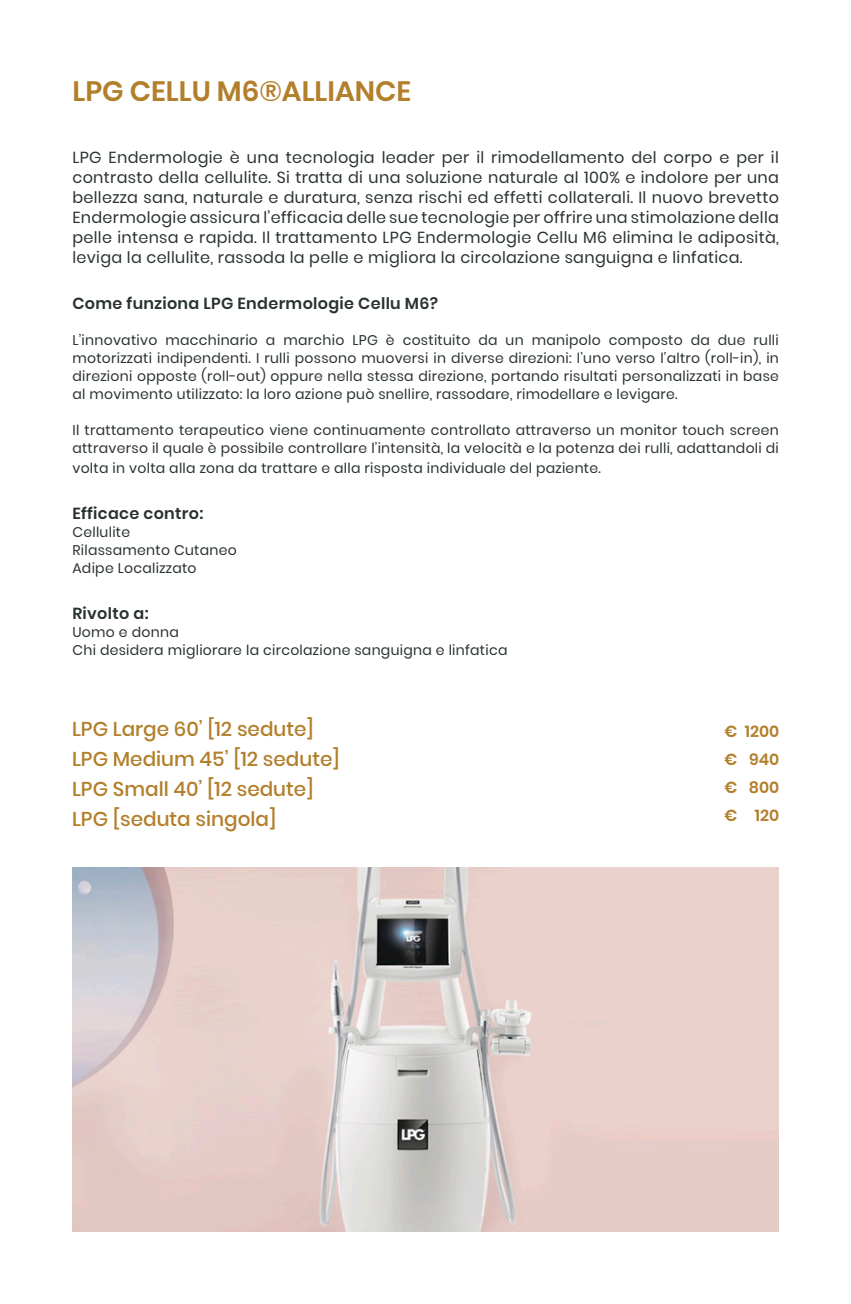
<style>
.page{position:relative;width:851px;height:1304px;background:#fff}
.page>*{position:absolute;margin:0;border:0;box-sizing:border-box;transform-origin:0 0}
.t1{font:600 28px "Poppins";color:#b27f2b}
.Paragrafo_base{font:500 20px "Poppins";color:#b27f2b}
.Paragrafo_base-2{font:16px/20px "Poppins";letter-spacing:.02em;color:#2a3330;text-align:justify}
.Paragrafo_base-3{font:600 16px "Poppins";letter-spacing:.02em;color:#2a3330}
.Paragrafo_base-4{font:600 16px "Poppins";color:#b27f2b}
.Paragrafo_base-5{font:14px/18px "Poppins";letter-spacing:.02em;color:#2a3330;text-align:justify}
</style>
<div class="page">
<img style="left:72px;top:867px;width:706px;height:365px">
<p class="t1" style="left:72px;top:75px;width:340px">LPG CELLU M6®ALLIANCE</p>
<p class="Paragrafo_base-2" style="left:72px;top:147px;width:708px">LPG Endermologie è una tecnologia leader per il rimodellamento del corpo e per il contrasto della cellulite. Si tratta di una soluzione naturale al 100% e indolore per una bellezza sana, naturale e duratura, senza rischi ed effetti collaterali. Il nuovo brevetto Endermologie assicura l’efficacia delle sue tecnologie per offrire una stimolazione della pelle intensa e rapida. Il trattamento LPG Endermologie Cellu M6 elimina le adiposità, leviga la cellulite, rassoda la pelle e migliora la circolazione sanguigna e linfatica.</p>
<p class="Paragrafo_base-3" style="left:72px;top:294px;width:367px">Come funziona LPG Endermologie Cellu M6?</p>
<p class="Paragrafo_base-5" style="left:72px;top:331px;width:708px">L’innovativo macchinario a marchio LPG è costituito da un manipolo composto da due rulli motorizzati indipendenti. I rulli possono muoversi in diverse direzioni: l’uno verso l’altro (roll-in), in direzioni opposte (roll-out) oppure nella stessa direzione, portando risultati personalizzati in base al movimento utilizzato: la loro azione può snellire, rassodare, rimodellare e levigare.</p>
<p class="Paragrafo_base-5" style="left:72px;top:421px;width:708px">Il trattamento terapeutico viene continuamente controllato attraverso un monitor touch screen attraverso il quale è possibile controllare l’intensità, la velocità e la potenza dei rulli, adattandoli di</p>
<p class="Paragrafo_base-5" style="left:72px;top:459px;width:530px">volta in volta alla zona da trattare e alla risposta individuale del paziente.</p>
<p class="Paragrafo_base-3" style="left:72px;top:504px;width:132px">Efficace contro:</p>
<p class="Paragrafo_base-5" style="left:72px;top:523px;width:59px">Cellulite</p>
<p class="Paragrafo_base-5" style="left:72px;top:541px;width:166px">Rilassamento Cutaneo</p>
<p class="Paragrafo_base-5" style="left:72px;top:559px;width:126px">Adipe Localizzato</p>
<p class="Paragrafo_base-3" style="left:72px;top:604px;width:78px">Rivolto a:</p>
<p class="Paragrafo_base-5" style="left:72px;top:623px;width:108px">Uomo e donna</p>
<p class="Paragrafo_base-5" style="left:72px;top:641px;width:436px">Chi desidera migliorare la circolazione sanguigna e linfatica</p>
<p class="Paragrafo_base" style="left:72px;top:717px;width:243px">LPG Large 60’ [12 sedute]</p>
<p class="Paragrafo_base" style="left:72px;top:747px;width:269px">LPG Medium 45’ [12 sedute]</p>
<p class="Paragrafo_base" style="left:72px;top:777px;width:243px">LPG Small 40’ [12 sedute]</p>
<p class="Paragrafo_base" style="left:72px;top:807px;width:206px">LPG [seduta singola]</p>
<p class="Paragrafo_base-4" style="left:724px;top:722px;width:14px">€</p>
<p class="Paragrafo_base-4" style="left:724px;top:750px;width:14px">€</p>
<p class="Paragrafo_base-4" style="left:724px;top:778px;width:14px">€</p>
<p class="Paragrafo_base-4" style="left:724px;top:806px;width:14px">€</p>
<p class="Paragrafo_base-4" style="left:744px;top:722px;width:36px">1200</p>
<p class="Paragrafo_base-4" style="left:749px;top:750px;width:32px">940</p>
<p class="Paragrafo_base-4" style="left:748px;top:778px;width:32px">800</p>
<p class="Paragrafo_base-4" style="left:754px;top:806px;width:26px">120</p>
</div>
